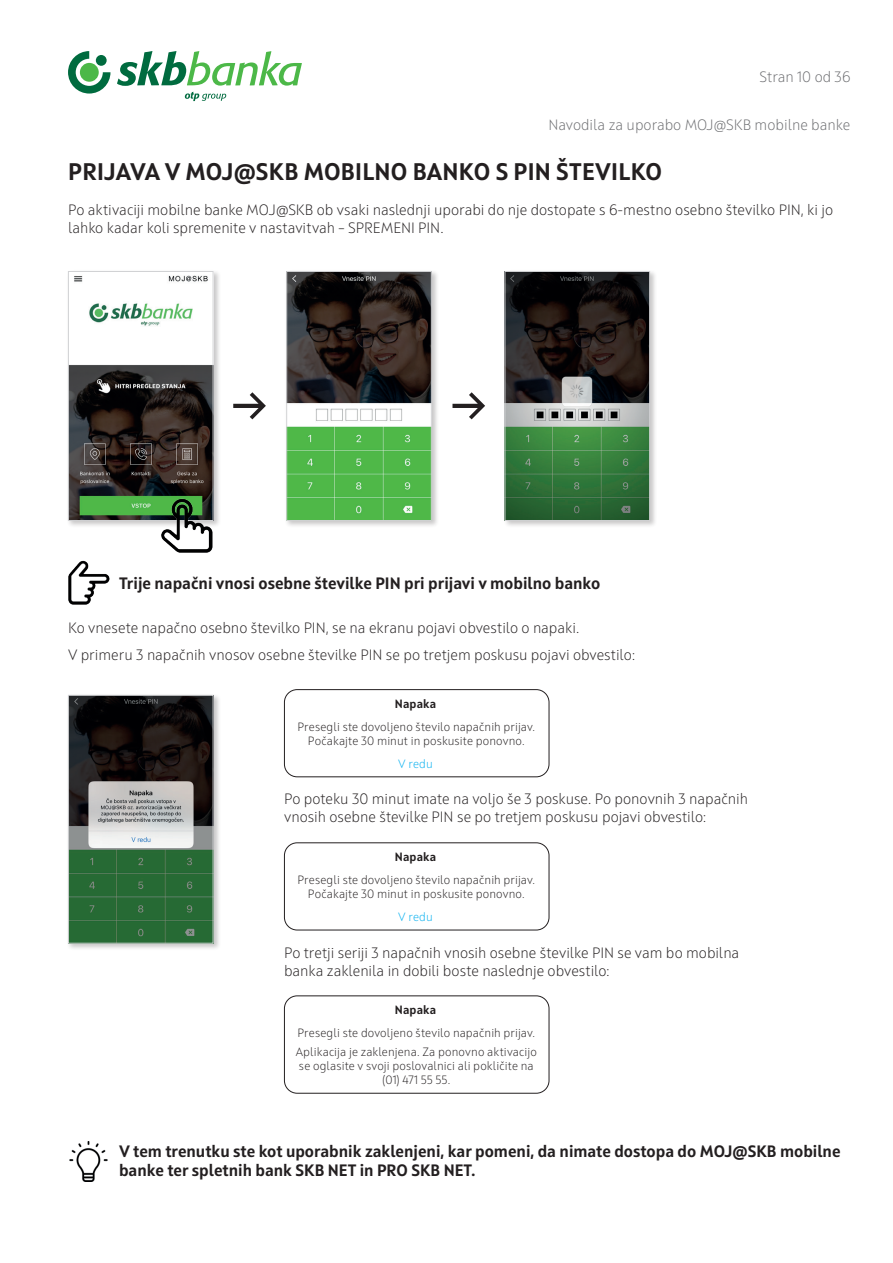
<style>
.page{position:relative;width:893px;height:1263px;background:#fff}
.page>*{position:absolute;margin:0;border:0;box-sizing:border-box;transform-origin:0 0}
.t1{font:60px "Squad";color:#231f20}
.t2{font:700 24px "Squad";letter-spacing:.01em;color:#231f20}
.t3{font:700 16.5px/19.5px "Squad";color:#231f20}
.t4{font:300 15px/18px "Squad";color:#231f20}
.t5{font:300 15px "Squad";color:#6c6d70}
.t6{font:300 12px/14.4px "Squad";letter-spacing:.01em;color:#231f20;text-align:center}
.t7{font:700 12px "Squad";letter-spacing:.01em;color:#231f20}
.t8{font:300 12px "Squad";letter-spacing:.01em;color:#00aeef}
</style>
<div class="page">
<svg style="left:68px;top:51px;width:42px;height:43px"></svg>
<div style="left:80px;top:63px;width:19px;height:19px;background:#4cb848;border-radius:50%"></div>
<div style="left:96px;top:55px;width:11px;height:11px;background:#006b3f;border-radius:50%"></div>
<svg style="left:117px;top:51px;width:185px;height:35px"></svg>
<svg style="left:185px;top:92px;width:41px;height:9px"></svg>
<div style="left:66px;top:269px;width:155px;height:260px;background:#231f20;opacity:.25"></div>
<img style="left:70px;top:273px;width:141px;height:246px">
<div style="left:68px;top:271px;width:145px;height:250px;border:1px solid #d1d2d4"></div>
<div style="left:285px;top:269px;width:154px;height:260px;background:#231f20;opacity:.25"></div>
<img style="left:288px;top:273px;width:142px;height:246px">
<div style="left:286px;top:271px;width:146px;height:250px;border:1px solid #d1d2d4"></div>
<div style="left:503px;top:269px;width:154px;height:260px;background:#231f20;opacity:.25"></div>
<img style="left:507px;top:273px;width:141px;height:246px">
<div style="left:505px;top:271px;width:145px;height:250px;border:1px solid #d1d2d4"></div>
<img style="left:159px;top:498px;width:54px;height:54px">
<img style="left:69px;top:560px;width:41px;height:45px">
<div style="left:66px;top:693px;width:155px;height:258px;background:#231f20;opacity:.25"></div>
<img style="left:70px;top:697px;width:141px;height:244px">
<div style="left:68px;top:695px;width:145px;height:248px;border:1px solid #d1d2d4"></div>
<div style="left:284px;top:689px;width:265px;height:88px;border:1px solid #231f20;border-radius:13px"></div>
<div style="left:284px;top:842px;width:265px;height:88px;border:1px solid #231f20;border-radius:13px"></div>
<div style="left:284px;top:995px;width:265px;height:98px;border:1px solid #231f20;border-radius:13px"></div>
<img style="left:69px;top:1141px;width:39px;height:40px">
<p class="t5" style="left:760px;top:68px;width:92px">Stran 10 od 36</p>
<p class="t5" style="left:548px;top:116px;width:304px">Navodila za uporabo MOJ@SKB mobilne banke</p>
<h2 class="t2" style="left:68px;top:156px;width:596px">PRIJAVA V MOJ@SKB MOBILNO BANKO S PIN ŠTEVILKO</h2>
<p class="t4" style="left:68px;top:201px;width:767px">Po aktivaciji mobilne banke MOJ@SKB ob vsaki naslednji uporabi do nje dostopate s 6-mestno osebno številko PIN, ki jo lahko kadar koli spremenite v nastavitvah – SPREMENI PIN.</p>
<h1 class="t1" style="left:231px;top:369px;width:39px">→</h1>
<h1 class="t1" style="left:450px;top:369px;width:39px">→</h1>
<p class="t3" style="left:119px;top:573px;width:483px">Trije napačni vnosi osebne številke PIN pri prijavi v mobilno banko</p>
<p class="t4" style="left:68px;top:615px;width:569px;line-height:26.5px">Ko vnesete napačno osebno številko PIN, se na ekranu pojavi obvestilo o napaki.<br>V primeru 3 napačnih vnosov osebne številke PIN se po tretjem poskusu pojavi obvestilo:</p>
<p class="t7" style="left:395px;top:696px;width:43px">Napaka</p>
<p class="t6" style="left:298px;top:719px;width:239px">Presegli ste dovoljeno število napačnih prijav.<br>Počakajte 30 minut in poskusite ponovno.</p>
<p class="t8" style="left:398px;top:757px;width:36px">V redu</p>
<p class="t4" style="left:284px;top:790px;width:465px">Po poteku 30 minut imate na voljo še 3 poskuse. Po ponovnih 3 napačnih vnosih osebne številke PIN se po tretjem poskusu pojavi obvestilo:</p>
<p class="t7" style="left:395px;top:849px;width:43px">Napaka</p>
<p class="t6" style="left:298px;top:872px;width:239px">Presegli ste dovoljeno število napačnih prijav.<br>Počakajte 30 minut in poskusite ponovno.</p>
<p class="t8" style="left:398px;top:910px;width:36px">V redu</p>
<p class="t4" style="left:284px;top:943px;width:457px">Po tretji seriji 3 napačnih vnosih osebne številke PIN se vam bo mobilna banka zaklenila in dobili boste naslednje obvestilo:</p>
<p class="t7" style="left:395px;top:1002px;width:43px">Napaka</p>
<p class="t6" style="left:296px;top:1023px;width:243px;line-height:18.6px;text-align:left">Presegli ste dovoljeno število napačnih prijav.<br>Aplikacija je zaklenjena. Za ponovno aktivacijo</p>
<p class="t6" style="left:299px;top:1058px;width:236px">se oglasite v svoji poslovalnici ali pokličite na (01) 471 55 55.</p>
<p class="t3" style="left:119px;top:1141px;width:723px">V tem trenutku ste kot uporabnik zaklenjeni, kar pomeni, da nimate dostopa do MOJ@SKB mobilne banke ter spletnih bank SKB NET in PRO SKB NET.</p>
</div>
